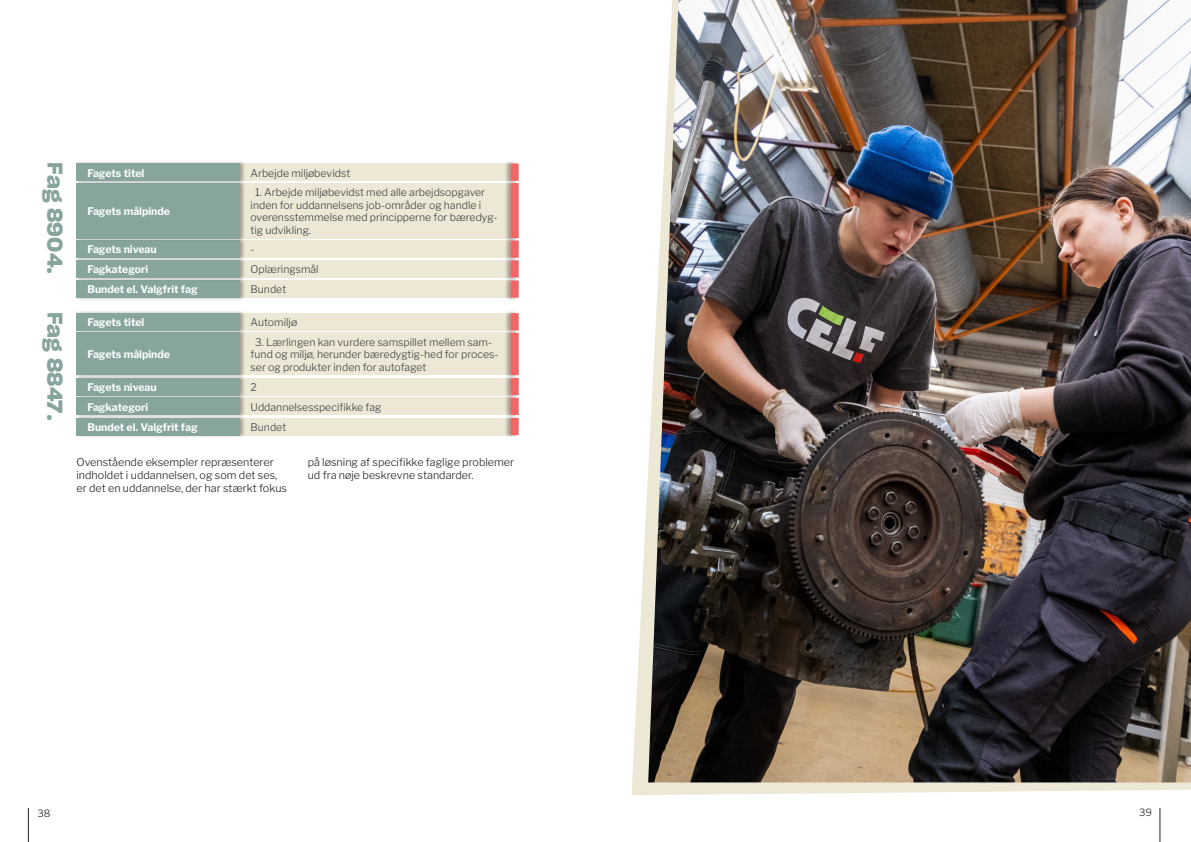
<style>
.page{position:relative;width:1191px;height:842px;background:#fff}
.page>*{position:absolute;margin:0;border:0;box-sizing:border-box;transform-origin:0 0}
.t1{font:20.9px "Sharp Grotesk Sm Bold 21";color:#87a59d}
.t2{font:300 10.8px/13px "Libre Franklin";color:#231f20}
.t3{font:300 10.5px/12.6px "Libre Franklin";color:#3e3e3f}
.t4{font:700 10.5px "Libre Franklin";color:#fff}
.t5{font:300 10px "Libre Franklin";color:#231f20}
</style>
<div class="page">
<svg style="left:631px;top:479px;width:560px;height:316px;fill:#ece8d5"></svg>
<hr style="left:28px;top:808px;width:1px;height:34px;background:#231f20">
<div style="left:239px;top:240px;width:272px;height:18px;background:#ece8d5"></div>
<div style="left:239px;top:378px;width:272px;height:17px;background:#ece8d5"></div>
<div style="left:239px;top:183px;width:272px;height:55px;background:#ece8d5"></div>
<div style="left:239px;top:333px;width:272px;height:42px;background:#ece8d5"></div>
<div style="left:239px;top:280px;width:272px;height:18px;background:#ece8d5"></div>
<div style="left:239px;top:418px;width:272px;height:17px;background:#ece8d5"></div>
<div style="left:239px;top:164px;width:272px;height:17px;background:#ece8d5"></div>
<div style="left:239px;top:313px;width:272px;height:17px;background:#ece8d5"></div>
<div style="left:239px;top:260px;width:272px;height:18px;background:#ece8d5"></div>
<div style="left:239px;top:398px;width:272px;height:17px;background:#ece8d5"></div>
<div style="left:76px;top:237px;width:169px;height:24px;background:#231f20;opacity:.35"></div>
<div style="left:76px;top:240px;width:163px;height:18px;background:#87a59d"></div>
<div style="left:76px;top:375px;width:169px;height:23px;background:#231f20;opacity:.35"></div>
<div style="left:76px;top:378px;width:163px;height:17px;background:#87a59d"></div>
<div style="left:76px;top:180px;width:169px;height:61px;background:#231f20;opacity:.35"></div>
<div style="left:76px;top:183px;width:163px;height:55px;background:#87a59d"></div>
<div style="left:76px;top:330px;width:169px;height:48px;background:#231f20;opacity:.35"></div>
<div style="left:76px;top:333px;width:163px;height:42px;background:#87a59d"></div>
<div style="left:76px;top:277px;width:169px;height:24px;background:#231f20;opacity:.35"></div>
<div style="left:76px;top:280px;width:163px;height:18px;background:#87a59d"></div>
<div style="left:76px;top:415px;width:169px;height:23px;background:#231f20;opacity:.35"></div>
<div style="left:76px;top:418px;width:163px;height:17px;background:#87a59d"></div>
<div style="left:76px;top:160px;width:169px;height:24px;background:#231f20;opacity:.35"></div>
<div style="left:76px;top:164px;width:163px;height:17px;background:#87a59d"></div>
<div style="left:76px;top:310px;width:169px;height:23px;background:#231f20;opacity:.35"></div>
<div style="left:76px;top:313px;width:163px;height:17px;background:#87a59d"></div>
<div style="left:76px;top:257px;width:169px;height:24px;background:#231f20;opacity:.35"></div>
<div style="left:76px;top:260px;width:163px;height:18px;background:#87a59d"></div>
<div style="left:76px;top:395px;width:169px;height:23px;background:#231f20;opacity:.35"></div>
<div style="left:76px;top:398px;width:163px;height:17px;background:#87a59d"></div>
<div style="left:505px;top:237px;width:14px;height:24px;background:#231f20;opacity:.35"></div>
<div style="left:511px;top:240px;width:8px;height:18px;background:#f16665"></div>
<div style="left:505px;top:375px;width:14px;height:23px;background:#231f20;opacity:.35"></div>
<div style="left:511px;top:378px;width:8px;height:17px;background:#f16665"></div>
<div style="left:505px;top:180px;width:14px;height:61px;background:#231f20;opacity:.35"></div>
<div style="left:511px;top:183px;width:8px;height:55px;background:#f16665"></div>
<div style="left:505px;top:330px;width:14px;height:48px;background:#231f20;opacity:.35"></div>
<div style="left:511px;top:333px;width:8px;height:42px;background:#f16665"></div>
<div style="left:505px;top:277px;width:14px;height:24px;background:#231f20;opacity:.35"></div>
<div style="left:511px;top:280px;width:8px;height:18px;background:#f16665"></div>
<div style="left:505px;top:415px;width:14px;height:23px;background:#231f20;opacity:.35"></div>
<div style="left:511px;top:418px;width:8px;height:17px;background:#f16665"></div>
<div style="left:505px;top:160px;width:14px;height:24px;background:#231f20;opacity:.35"></div>
<div style="left:511px;top:164px;width:8px;height:17px;background:#f16665"></div>
<div style="left:505px;top:310px;width:14px;height:23px;background:#231f20;opacity:.35"></div>
<div style="left:511px;top:313px;width:8px;height:17px;background:#f16665"></div>
<div style="left:505px;top:257px;width:14px;height:24px;background:#231f20;opacity:.35"></div>
<div style="left:511px;top:260px;width:8px;height:18px;background:#f16665"></div>
<div style="left:505px;top:395px;width:14px;height:23px;background:#231f20;opacity:.35"></div>
<div style="left:511px;top:398px;width:8px;height:17px;background:#f16665"></div>
<hr style="left:1159px;top:808px;width:1px;height:34px;background:#231f20">
<img style="left:648px;top:0;width:543px;height:782px">
<p class="t1" style="left:72px;top:162px;width:114px;rotate:90deg">Fag 8904.</p>
<p class="t1" style="left:72px;top:312px;width:110px;rotate:90deg">Fag 8847.</p>
<p class="t4" style="left:87px;top:166px;width:58px">Fagets titel</p>
<p class="t3" style="left:251px;top:166px;width:101px">Arbejde miljøbevidst</p>
<p class="t4" style="left:87px;top:205px;width:84px">Fagets målpinde</p>
<p class="t3" style="left:251px;top:186px;width:248px;text-indent:5px">1. Arbejde miljøbevidst med alle arbejdsopgaver inden for uddannelsens job-områder og handle i overensstemmelse med principperne for bæredyg&shy;tig udvikling.</p>
<p class="t4" style="left:87px;top:243px;width:71px">Fagets niveau</p>
<p class="t3" style="left:251px;top:243px;width:6px">-</p>
<p class="t4" style="left:87px;top:263px;width:62px">Fagkategori</p>
<p class="t3" style="left:251px;top:263px;width:70px">Oplæringsmål</p>
<p class="t4" style="left:87px;top:283px;width:112px">Bundet el. Valgfrit fag</p>
<p class="t3" style="left:251px;top:283px;width:37px">Bundet</p>
<p class="t4" style="left:87px;top:316px;width:58px">Fagets titel</p>
<p class="t3" style="left:251px;top:316px;width:48px">Automiljø</p>
<p class="t4" style="left:87px;top:348px;width:84px">Fagets målpinde</p>
<p class="t3" style="left:251px;top:336px;width:249px;text-indent:5px">3. Lærlingen kan vurdere samspillet mellem sam&shy;fund og miljø, herunder bæredygtig-hed for proces&shy;ser og produkter inden for autofaget</p>
<p class="t4" style="left:87px;top:381px;width:71px">Fagets niveau</p>
<p class="t3" style="left:251px;top:381px;width:8px">2</p>
<p class="t4" style="left:87px;top:401px;width:62px">Fagkategori</p>
<p class="t3" style="left:251px;top:401px;width:132px">Uddannelsesspecifikke fag</p>
<p class="t4" style="left:87px;top:421px;width:112px">Bundet el. Valgfrit fag</p>
<p class="t3" style="left:251px;top:421px;width:37px">Bundet</p>
<p class="t2" style="left:76px;top:456px;width:212px">Ovenstående eksempler repræsenterer indholdet i uddannelsen, og som det ses, er det en uddannelse, der har stærkt fokus</p>
<p class="t2" style="left:308px;top:456px;width:208px">på løsning af specifikke faglige problemer ud fra nøje beskrevne standarder.</p>
<p class="t5" style="left:38px;top:807px;width:14px">38</p>
<p class="t5" style="left:1139px;top:806px;width:14px">39</p>
</div>
